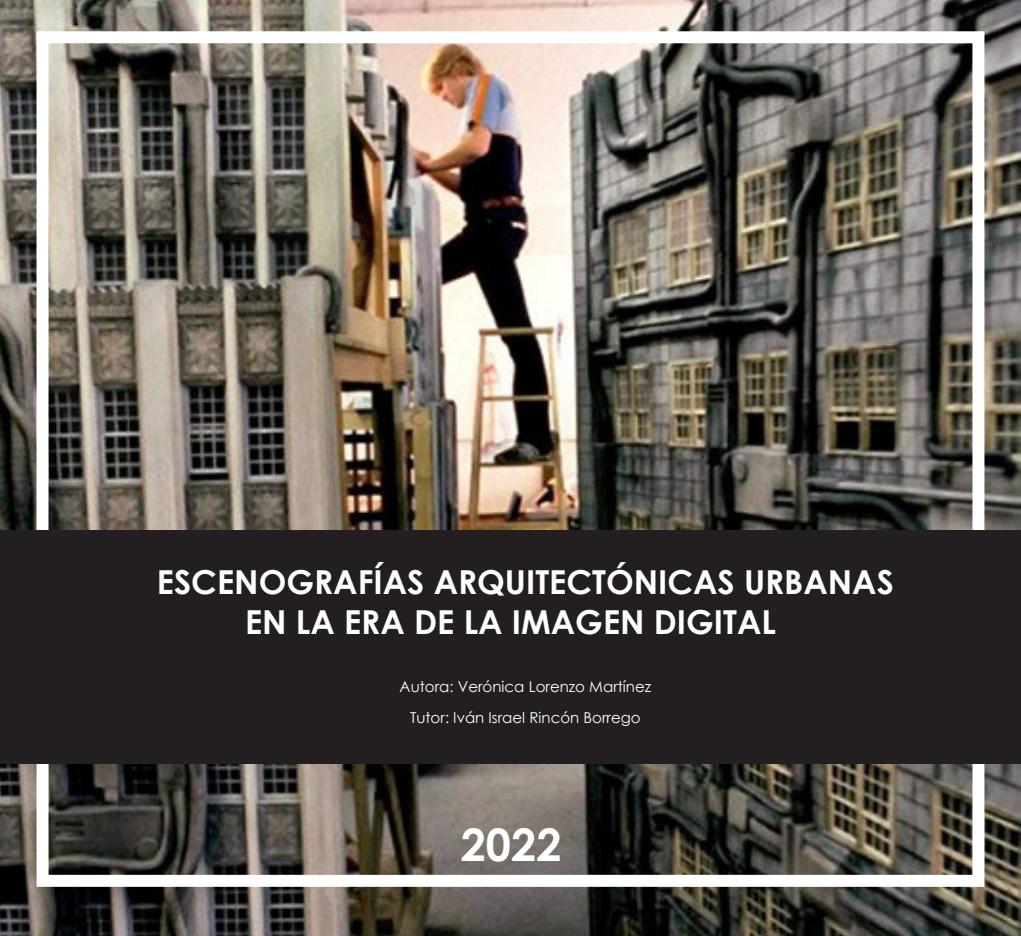
<style>
.page{position:relative;width:1021px;height:936px;background:#fff}
.page>*{position:absolute;margin:0;border:0;box-sizing:border-box;transform-origin:0 0}
.t1{font:700 45px "Century Gothic";color:#fff}
.t2{font:700 33px/39.6px "Century Gothic";color:#fff}
.t3{font:15px "Century Gothic";color:#fff}
</style>
<div class="page">
<img style="left:0;top:0;width:1020px;height:935px">
<div style="left:37px;top:31px;width:947px;height:855px;border:12px solid #fff"></div>
<div style="left:0;top:530px;width:1020px;height:233px;background:#231f20"></div>
<p class="t2" style="left:245px;top:561px;width:650px;text-indent:-88px">ESCENOGRAFÍAS ARQUITECTÓNICAS URBANAS<br>EN LA ERA DE LA IMAGEN DIGITAL</p>
<p class="t3" style="left:399px;top:676px;width:253px">Autora: Verónica Lorenzo Martínez</p>
<p class="t3" style="left:410px;top:706px;width:232px">Tutor: Iván Israel Rincón Borrego</p>
<p class="t1" style="left:460px;top:810px;width:102px">2022</p>
</div>
